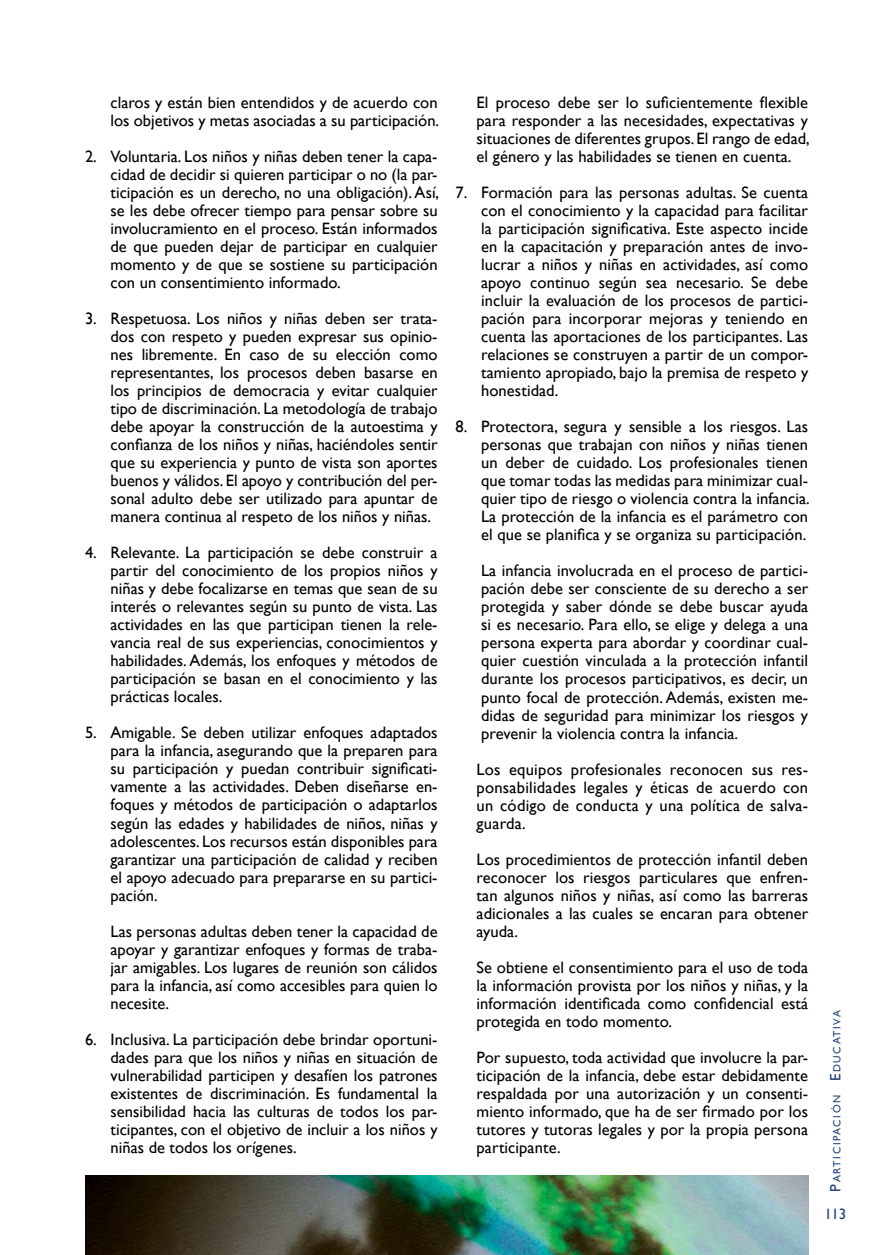
<style>
.page{position:relative;width:889px;height:1255px;background:#fff}
.page>*{position:absolute;margin:0;border:0;box-sizing:border-box;transform-origin:0 0}
.t1{font:16.5px/18px "Gill Sans";color:#000;text-align:justify}
.t2{font:15px "Gill Sans";color:#24417a}
.t3{font:10.5px "Gill Sans";letter-spacing:.155em;color:#24417a}
.s1{font-size:15px}
</style>
<div class="page">
<img style="left:85px;top:1175px;width:723px;height:79px">
<p class="t1" style="left:111px;top:94px;width:330px">claros y están bien entendidos y de acuerdo con los objetivos y metas asociadas a su participación.</p>
<p class="t1" style="left:111px;top:148px;width:330px;text-indent:-25px">2. Voluntaria. Los niños y niñas deben tener la capa&shy;cidad de decidir si quieren participar o no (la par&shy;ticipación es un derecho, no una obligación). Así, se les debe ofrecer tiempo para pensar sobre su involucramiento en el proceso. Están informados de que pueden dejar de participar en cualquier momento y de que se sostiene su participación con un consentimiento informado.</p>
<p class="t1" style="left:111px;top:310px;width:328px;text-indent:-25px">3. Respetuosa. Los niños y niñas deben ser trata&shy;dos con respeto y pueden expresar sus opinio&shy;nes libremente. En caso de su elección como representantes, los procesos deben basarse en los principios de democracia y evitar cualquier tipo de discriminación. La metodología de trabajo debe apoyar la construcción de la autoestima y confianza de los niños y niñas, haciéndoles sentir que su experiencia y punto de vista son aportes buenos y válidos. El apoyo y contribución del per&shy;sonal adulto debe ser utilizado para apuntar de manera continua al respeto de los niños y niñas.</p>
<p class="t1" style="left:111px;top:544px;width:328px;text-indent:-25px">4. Relevante. La participación se debe construir a partir del conocimiento de los propios niños y niñas y debe focalizarse en temas que sean de su interés o relevantes según su punto de vista. Las actividades en las que participan tienen la rele&shy;vancia real de sus experiencias, conocimientos y habilidades. Además, los enfoques y métodos de participación se basan en el conocimiento y las prácticas locales.</p>
<p class="t1" style="left:111px;top:724px;width:328px;text-indent:-25px">5. Amigable. Se deben utilizar enfoques adaptados para la infancia, asegurando que la preparen para su participación y puedan contribuir significati&shy;vamente a las actividades. Deben diseñarse en&shy;foques y métodos de participación o adaptarlos según las edades y habilidades de niños, niñas y adolescentes. Los recursos están disponibles para garantizar una participación de calidad y reciben el apoyo adecuado para prepararse en su partici&shy;pación.</p>
<p class="t1" style="left:111px;top:922px;width:328px">Las personas adultas deben tener la capacidad de apoyar y garantizar enfoques y formas de traba&shy;jar amigables. Los lugares de reunión son cálidos para la infancia, así como accesibles para quien lo necesite.</p>
<p class="t1" style="left:111px;top:1030px;width:328px;text-indent:-25px">6. Inclusiva. La participación debe brindar oportuni&shy;dades para que los niños y niñas en situación de vulnerabilidad participen y desafíen los patrones existentes de discriminación. Es fundamental la sensibilidad hacia las culturas de todos los par&shy;ticipantes, con el objetivo de incluir a los niños y niñas de todos los orígenes.</p>
<p class="t1" style="left:476px;top:94px;width:335px">El proceso debe ser lo suficientemente flexible para responder a las necesidades, expectativas y situaciones de diferentes grupos. El rango de edad, el género y las habilidades se tienen en cuenta.</p>
<p class="t1" style="left:481px;top:184px;width:328px;text-indent:-25px">7. Formación para las personas adultas. Se cuenta con el conocimiento y la capacidad para facilitar la participación significativa. Este aspecto incide en la capacitación y preparación antes de invo&shy;lucrar a niños y niñas en actividades, así como apoyo continuo según sea necesario. Se debe incluir la evaluación de los procesos de partici&shy;pación para incorporar mejoras y teniendo en cuenta las aportaciones de los participantes. Las relaciones se construyen a partir de un compor&shy;tamiento apropiado, bajo la premisa de respeto y honestidad.</p>
<p class="t1" style="left:481px;top:418px;width:330px;text-indent:-25px">8. Protectora, segura y sensible a los riesgos. Las personas que trabajan con niños y niñas tienen un deber de cuidado. Los profesionales tienen que tomar todas las medidas para minimizar cual&shy;quier tipo de riesgo o violencia contra la infancia.<br>La protección de la infancia es el parámetro con el que se planifica y se organiza su participación.</p>
<p class="t1" style="left:481px;top:562px;width:329px">La infancia involucrada en el proceso de partici&shy;pación debe ser consciente de su derecho a ser protegida y saber dónde se debe buscar ayuda si es necesario. Para ello, se elige y delega a una persona experta para abordar y coordinar cual&shy;quier cuestión vinculada a la protección infantil durante los procesos participativos, es decir, un punto focal de protección. Además, existen me&shy;didas de seguridad para minimizar los riesgos y prevenir la violencia contra la infancia.</p>
<p class="t1" style="left:476px;top:760px;width:333px">Los equipos profesionales reconocen sus res&shy;ponsabilidades legales y éticas de acuerdo con un código de conducta y una política de salva&shy;guarda.</p>
<p class="t1" style="left:476px;top:850px;width:333px">Los procedimientos de protección infantil deben reconocer los riesgos particulares que enfren&shy;tan algunos niños y niñas, así como las barreras adicionales a las cuales se encaran para obtener ayuda.</p>
<p class="t1" style="left:476px;top:958px;width:333px">Se obtiene el consentimiento para el uso de toda la información provista por los niños y niñas, y la información identificada como confidencial está protegida en todo momento.</p>
<p class="t1" style="left:476px;top:1048px;width:333px">Por supuesto, toda actividad que involucre la par&shy;ticipación de la infancia, debe estar debidamente respaldada por una autorización y un consenti&shy;miento informado, que ha de ser firmado por los tutores y tutoras legales y por la propia persona participante.</p>
<p class="t3" style="left:831px;top:1191px;width:183px;rotate:-90deg"><span class="s1">P</span>articipación <span class="s1">E</span>ducativa</p>
<p class="t2" style="left:824px;top:1204px;width:23px">113</p>
</div>
